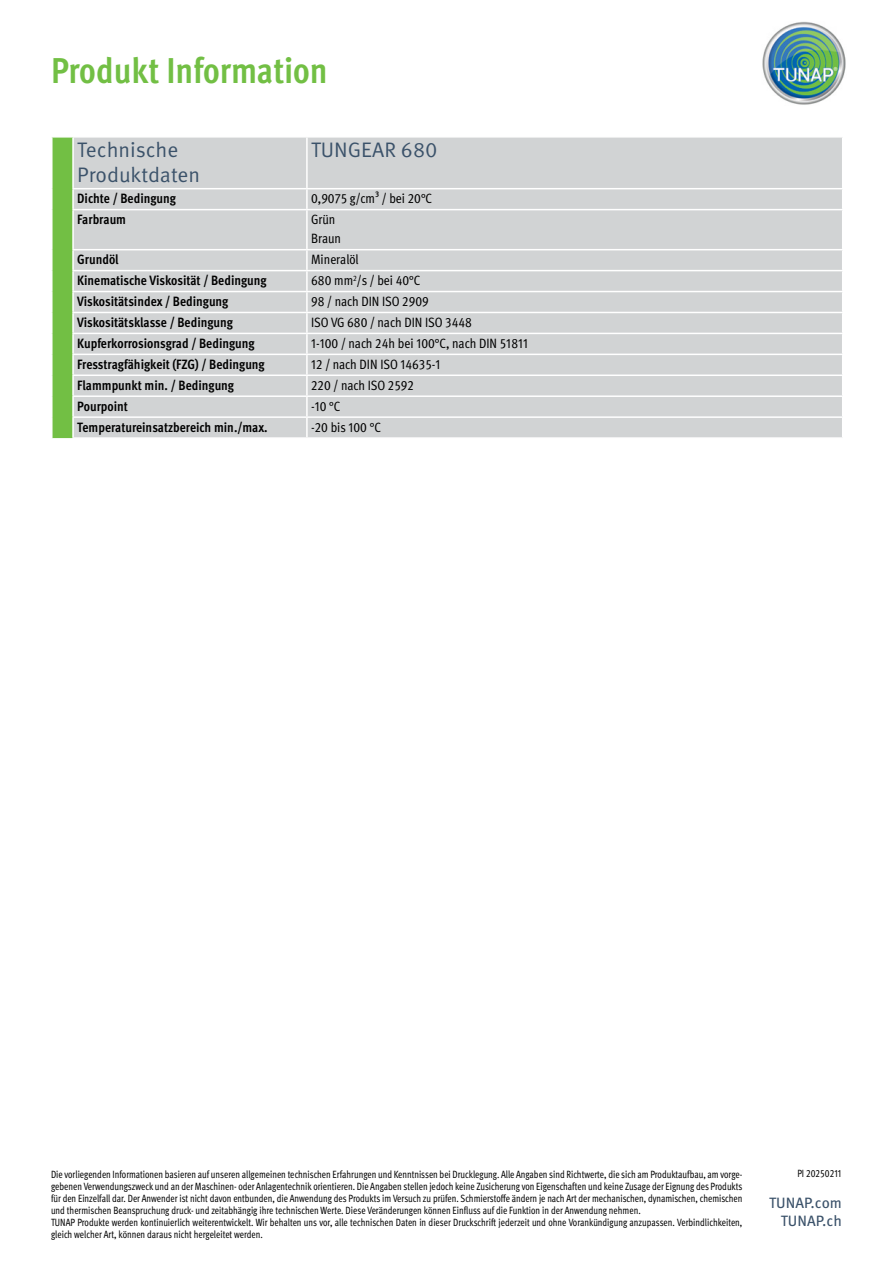
<style>
.page{position:relative;width:893px;height:1263px;background:#fff}
.page>*{position:absolute;margin:0;border:0;box-sizing:border-box;transform-origin:0 0}
.t1{font:700 condensed 36px "Meta Pro";color:#72bf44}
.t2{font:21px/25.2px "Meta Pro";color:#3b526a}
.t3{font:15px/18px "Meta Pro";color:#3b526a;text-align:right}
.t4{font:700 condensed 13.5px "Meta Pro";letter-spacing:-.005em;color:#000}
.t5{font:condensed 13.5px/19.2px "Meta Pro";color:#000}
.t6{font:condensed 10.5px/12px "Meta Pro";color:#000;scale:.92 1}
</style>
<div class="page">
<img style="left:762px;top:21px;width:84px;height:84px">
<div style="left:74px;top:138px;width:768px;height:299px;background:#d1d3d4"></div>
<hr style="left:306px;top:138px;width:2px;height:50px;background:#fff">
<hr style="left:72px;top:188px;width:235px;height:1px;background:#fff">
<hr style="left:307px;top:188px;width:536px;height:1px;background:#fff">
<hr style="left:306px;top:189px;width:2px;height:20px;background:#fff">
<hr style="left:72px;top:209px;width:235px;height:1px;background:#fff">
<hr style="left:307px;top:209px;width:536px;height:1px;background:#fff">
<hr style="left:306px;top:210px;width:2px;height:39px;background:#fff">
<hr style="left:72px;top:249px;width:235px;height:1px;background:#fff">
<hr style="left:307px;top:249px;width:536px;height:1px;background:#fff">
<hr style="left:306px;top:250px;width:2px;height:20px;background:#fff">
<hr style="left:72px;top:270px;width:235px;height:1px;background:#fff">
<hr style="left:307px;top:270px;width:536px;height:1px;background:#fff">
<hr style="left:306px;top:271px;width:2px;height:20px;background:#fff">
<hr style="left:72px;top:291px;width:235px;height:1px;background:#fff">
<hr style="left:307px;top:291px;width:536px;height:1px;background:#fff">
<hr style="left:306px;top:292px;width:2px;height:20px;background:#fff">
<hr style="left:72px;top:312px;width:235px;height:1px;background:#fff">
<hr style="left:307px;top:312px;width:536px;height:1px;background:#fff">
<hr style="left:306px;top:313px;width:2px;height:20px;background:#fff">
<hr style="left:72px;top:333px;width:235px;height:1px;background:#fff">
<hr style="left:307px;top:333px;width:536px;height:1px;background:#fff">
<hr style="left:306px;top:334px;width:2px;height:20px;background:#fff">
<hr style="left:72px;top:354px;width:235px;height:1px;background:#fff">
<hr style="left:307px;top:354px;width:536px;height:1px;background:#fff">
<hr style="left:72px;top:374px;width:235px;height:2px;background:#fff">
<hr style="left:307px;top:374px;width:536px;height:2px;background:#fff">
<hr style="left:72px;top:395px;width:235px;height:2px;background:#fff">
<hr style="left:307px;top:395px;width:536px;height:2px;background:#fff">
<hr style="left:72px;top:416px;width:235px;height:2px;background:#fff">
<svg style="left:52px;top:137px;width:22px;height:301px;background:#80c556"></svg>
<hr style="left:72px;top:437px;width:235px;height:2px;background:#fff">
<hr style="left:307px;top:416px;width:536px;height:2px;background:#fff">
<svg style="left:306px;top:355px;width:2px;height:82px"></svg>
<h1 class="t1" style="left:51px;top:43px;width:278px">Produkt Information</h1>
<h2 class="t2" style="left:77px;top:136px;width:124px">Technische<br>Produktdaten</h2>
<h2 class="t2" style="left:311px;top:136px;width:128px">TUNGEAR 680</h2>
<p class="t4" style="left:77px;top:188px;width:100px">Dichte / Bedingung</p>
<p class="t5" style="left:311px;top:188px;width:123px">0,9075 g/cm³ / bei 20°C</p>
<p class="t4" style="left:77px;top:209px;width:50px">Farbraum</p>
<p class="t5" style="left:311px;top:209px;width:31px">Grün<br>Braun</p>
<p class="t4" style="left:77px;top:249px;width:43px">Grundöl</p>
<p class="t5" style="left:311px;top:249px;width:49px">Mineralöl</p>
<p class="t4" style="left:77px;top:270px;width:191px">Kinematische Viskosität / Bedingung</p>
<p class="t5" style="left:311px;top:270px;width:111px">680 mm<sup>2</sup>/s / bei 40°C</p>
<p class="t4" style="left:77px;top:291px;width:153px">Viskositätsindex / Bedingung</p>
<p class="t5" style="left:311px;top:291px;width:119px">98 / nach DIN ISO 2909</p>
<p class="t4" style="left:77px;top:312px;width:157px">Viskositätsklasse / Bedingung</p>
<p class="t5" style="left:311px;top:312px;width:162px">ISO VG 680 / nach DIN ISO 3448</p>
<p class="t4" style="left:77px;top:333px;width:179px">Kupferkorrosionsgrad / Bedingung</p>
<p class="t5" style="left:311px;top:333px;width:218px">1-100 / nach 24h bei 100°C, nach DIN 51811</p>
<p class="t4" style="left:77px;top:354px;width:189px">Fresstragfähigkeit (FZG) / Bedingung</p>
<p class="t5" style="left:311px;top:354px;width:131px">12 / nach DIN ISO 14635-1</p>
<p class="t4" style="left:77px;top:375px;width:158px">Flammpunkt min. / Bedingung</p>
<p class="t5" style="left:311px;top:374px;width:104px">220 / nach ISO 2592</p>
<p class="t4" style="left:77px;top:396px;width:52px">Pourpoint</p>
<p class="t5" style="left:311px;top:395px;width:31px">-10 °C</p>
<p class="t4" style="left:77px;top:417px;width:192px">Temperatureinsatzbereich min./max.</p>
<p class="t5" style="left:311px;top:416px;width:71px">-20 bis 100 °C</p>
<p class="t6" style="left:51px;top:1167px;width:753px">Die vorliegenden Informationen basieren auf unseren allgemeinen technischen Erfahrungen und Kenntnissen bei Drucklegung. Alle Angaben sind Richtwerte, die sich am Produktaufbau, am vorge&shy;gebenen Verwendungszweck und an der Maschinen- oder Anlagentechnik orientieren. Die Angaben stellen jedoch keine Zusicherung von Eigenschaften und keine Zusage der Eignung des Produkts für den Einzelfall dar. Der Anwender ist nicht davon entbunden, die Anwendung des Produkts im Versuch zu prüfen. Schmierstoffe ändern je nach Art der mechanischen, dynamischen, chemischen und thermischen Beanspruchung druck- und zeitabhängig ihre technischen Werte. Diese Veränderungen können Einfluss auf die Funktion in der Anwendung nehmen.<br>TUNAP Produkte werden kontinuierlich weiterentwickelt. Wir behalten uns vor, alle technischen Daten in dieser Druckschrift jederzeit und ohne Vorankündigung anzupassen. Verbindlichkeiten, gleich welcher Art, können daraus nicht hergeleitet werden.</p>
<p class="t6" style="left:797px;top:1167px;width:50px">PI 20250211</p>
<h3 class="t3" style="left:769px;top:1193px;width:74px">TUNAP.com<br>TUNAP.ch</h3>
</div>
